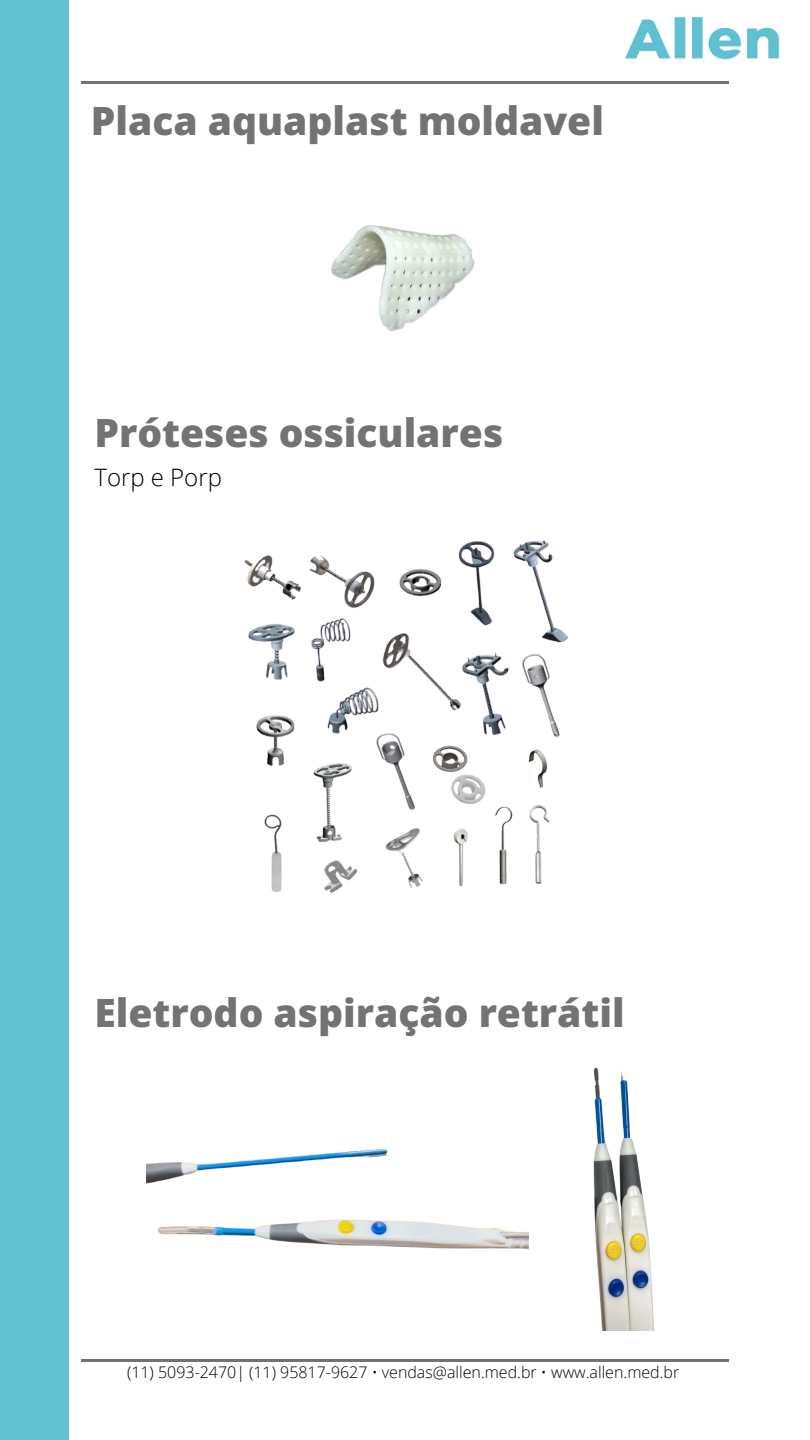
<style>
.page{position:relative;width:810px;height:1440px;background:#fff}
.page>*{position:absolute;margin:0;border:0;box-sizing:border-box;transform-origin:0 0}
.t1{font:800 39px "Open Sans";color:#737373}
.t2{font:300 24px "Open Sans";color:#000}
.t3{font:300 16px "Open Sans";color:#000}
</style>
<div class="page">
<hr style="left:81px;top:81px;width:648px;height:3px;background:#737373">
<hr style="left:81px;top:1359px;width:648px;height:3px;background:#737373">
<img style="left:625px;top:16px;width:155px;height:44px">
<div style="left:0;top:0;width:68px;height:1440px;background:#63c0ce"></div>
<img style="left:331px;top:225px;width:144px;height:107px">
<img style="left:244px;top:540px;width:325px;height:353px">
<img style="left:147px;top:1148px;width:363px;height:101px">
<img style="left:510px;top:1067px;width:144px;height:263px">
<svg style="left:364px;top:1151px;width:66px;height:44px"></svg>
<p class="t1" style="left:91px;top:93px;width:515px">Placa aquaplast moldavel</p>
<p class="t1" style="left:94px;top:406px;width:410px">Próteses ossiculares</p>
<h1 class="t2" style="left:94px;top:461px;width:129px">Torp e Porp</h1>
<h2 class="t1" style="left:94px;top:986px;width:532px">Eletrodo aspiração retrátil</h2>
<p class="t3" style="left:127px;top:1361px;width:554px">(11) 5093-2470| (11) 95817-9627 • vendas@allen.med.br • www.allen.med.br</p>
</div>
